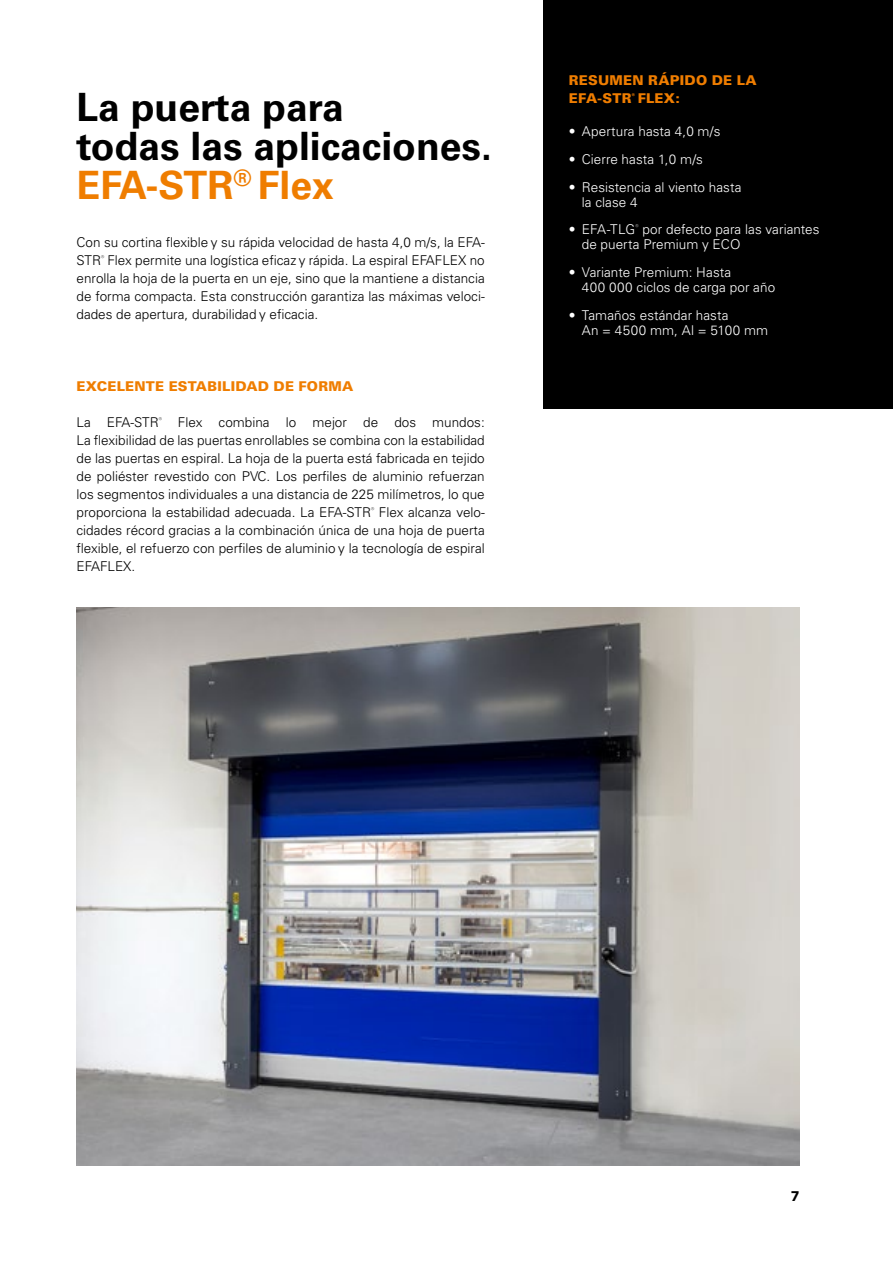
<style>
.page{position:relative;width:893px;height:1263px;background:#fff}
.page>*{position:absolute;margin:0;border:0;box-sizing:border-box;transform-origin:0 0}
.t1{font:700 39px/39px "Univers LT Pro 65";color:#000}
.t2{font:300 13.5px/18px "Univers LT Pro 45";color:#000;text-align:justify}
.t3{font:300 13.5px/15px "Univers LT Pro 45";letter-spacing:.005em;color:#fff}
.t4{font:900 13.5px/18px "Univers LT Pro 75";letter-spacing:.015em;color:#ef7d00}
.t5{font:800 13.5px "Inter";color:#000}
.s1{color:#ef7d00}
</style>
<div class="page">
<div style="left:544px;top:0;width:349px;height:409px;background:#000"></div>
<img style="left:77px;top:607px;width:722px;height:558px">
<h1 class="t1" style="left:77px;top:86px;width:417px">La puerta para<br>todas las aplicaciones.<br><span class="s1">EFA-STR</span><sup>®</sup> <span class="s1">Flex</span></h1>
<p class="t2" style="left:77px;top:233px;width:410px">Con su cortina flexible y su rápida velocidad de hasta 4,0 m/s, la EFA-STR<sup>®</sup> Flex permite una logística eficaz y rápida. La espiral EFAFLEX no enrolla la hoja de la puerta en un eje, sino que la mantiene a distancia de forma compacta. Esta construcción garantiza las máximas veloci&shy;dades de apertura, durabilidad y eficacia.</p>
<p class="t4" style="left:77px;top:377px;width:278px">EXCELENTE ESTABILIDAD DE FORMA</p>
<p class="t2" style="left:77px;top:413px;width:410px">La EFA-STR<sup>®</sup> Flex combina lo mejor de dos mundos:<br>La flexibilidad de las puertas enrollables se combina con la estabilidad de las puertas en espiral. La hoja de la puerta está fabricada en tejido de poliéster revestido con PVC. Los perfiles de aluminio refuerzan los segmentos individuales a una distancia de 225 milímetros, lo que proporciona la estabilidad adecuada. La EFA-STR<sup>®</sup> Flex alcanza velo&shy;cidades récord gracias a la combinación única de una hoja de puerta flexible, el refuerzo con perfiles de aluminio y la tecnología de espiral EFAFLEX.</p>
<p class="t4" style="left:569px;top:71px;width:189px">RESUMEN RÁPIDO DE LA<br>EFA-STR<sup>®</sup> FLEX:</p>
<p class="t3" style="left:569px;top:123px;width:153px">• Apertura hasta 4,0 m/s</p>
<p class="t3" style="left:569px;top:151px;width:135px">• Cierre hasta 1,0 m/s</p>
<p class="t3" style="left:582px;top:179px;width:161px;text-indent:-13px">• Resistencia al viento hasta la clase 4</p>
<p class="t3" style="left:582px;top:222px;width:239px;text-indent:-13px">• EFA-TLG<sup>®</sup> por defecto para las variantes de puerta Premium y ECO</p>
<p class="t3" style="left:582px;top:264px;width:195px;text-indent:-13px">• Variante Premium: Hasta<br>400 000 ciclos de carga por año</p>
<p class="t3" style="left:582px;top:307px;width:188px;text-indent:-13px">• Tamaños estándar hasta<br>An = 4500 mm, Al = 5100 mm</p>
<p class="t5" style="left:791px;top:1186px;width:10px">7</p>
</div>
